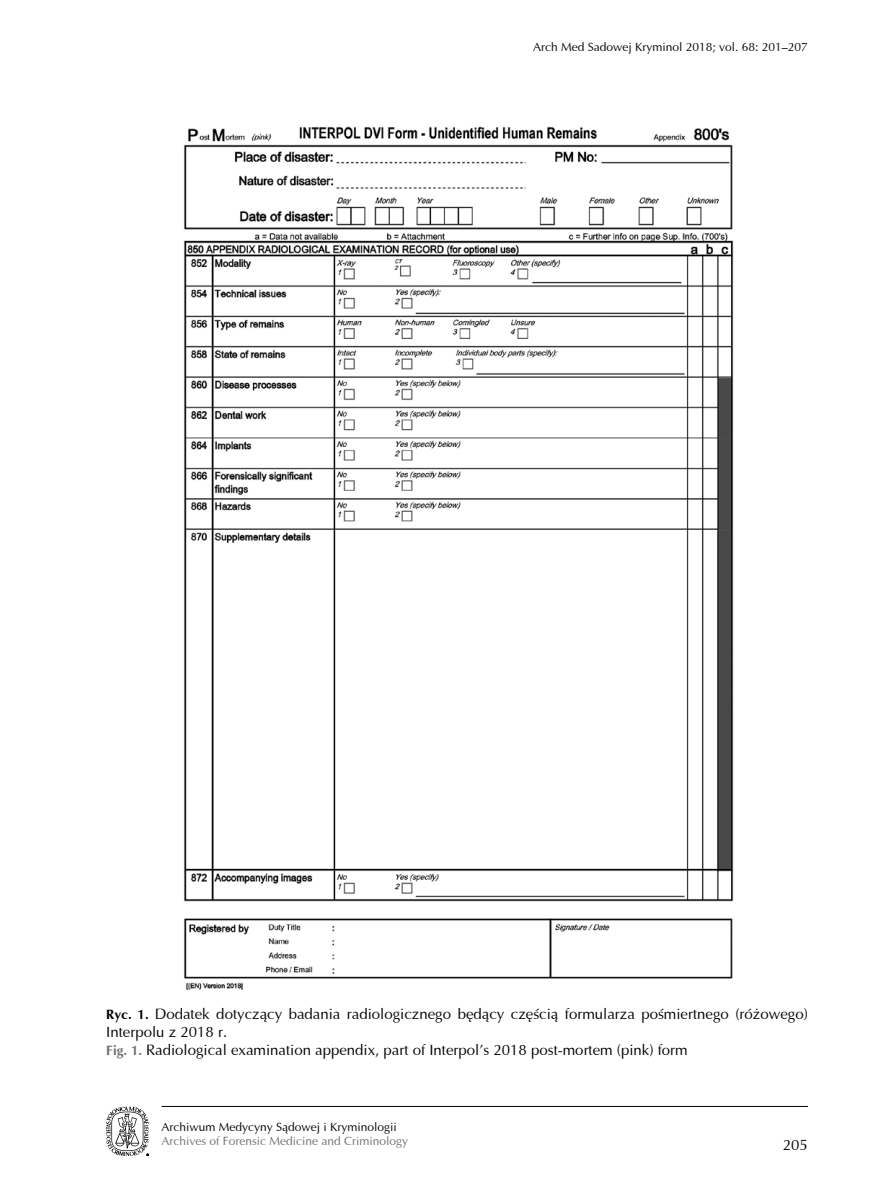
<style>
.page{position:relative;width:893px;height:1191px;background:#fff}
.page>*{position:absolute;margin:0;border:0;box-sizing:border-box;transform-origin:0 0}
.t1{font:15px/18px "Ottawa";color:#000}
.t2{font:12px "Ottawa";color:#000}
.t3{font:12px "Ottawa";color:#6d6e71}
.s1{font-weight:700;font-size:13.5px}
.s2{font-weight:700;font-size:13.5px;color:#6d6e71}
</style>
<div class="page">
<hr style="left:162px;top:1106px;width:646px;height:1px;background:#000">
<svg style="left:106px;top:1106px;width:43px;height:50px"></svg>
<img style="left:183px;top:126px;width:551px;height:864px">
<p class="t2" style="left:533px;top:40px;width:276px">Arch Med Sadowej Kryminol 2018; vol. 68: 201–207</p>
<p class="t1" style="left:106px;top:1004px;width:703px"><span class="s1">Ryc. 1.</span> Dodatek dotyczący badania radiologicznego będący częścią formularza pośmiertnego (różowego)<br>Interpolu z 2018 r.<br><span class="s2">Fig. 1.</span> Radiological examination appendix, part of Interpol’s 2018 post-mortem (pink) form</p>
<p class="t2" style="left:162px;top:1119px;width:237px">Archiwum Medycyny Sądowej i Kryminologii</p>
<p class="t3" style="left:162px;top:1134px;width:248px">Archives of Forensic Medicine and Criminology</p>
<p class="t1" style="left:783px;top:1136px;width:27px">205</p>
</div>
